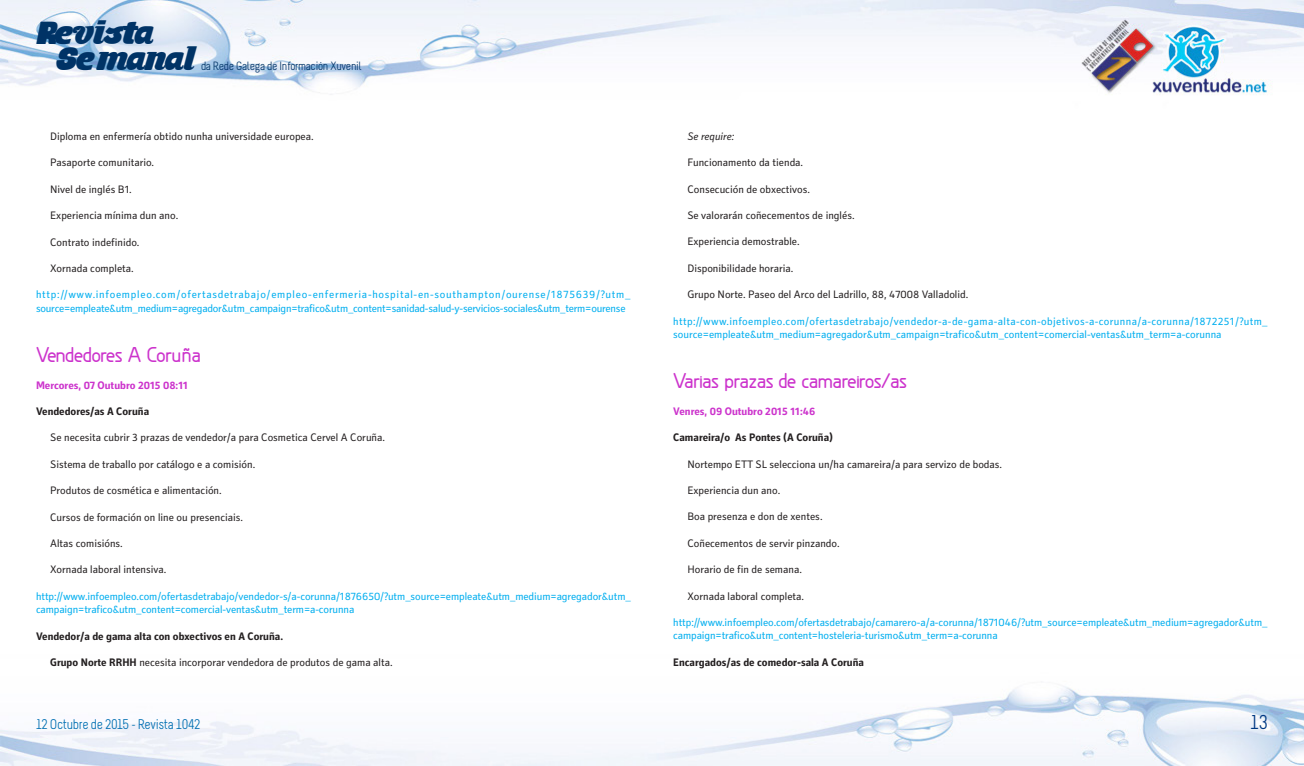
<style>
.page{position:relative;width:1304px;height:766px;background:#fff}
.page>*{position:absolute;margin:0;border:0;box-sizing:border-box;transform-origin:0 0}
.t1{font:33px/26px "Musa Ornata";letter-spacing:-.01em;color:#036}
.t2{font:700 20px "Greyscale Basic";letter-spacing:-.04em;color:#c3c}
.t3{font:20px "Melbourne";color:#003882}
.t4{font:14px "Melbourne";letter-spacing:-.025em;color:#006fb2}
.t5{font:12px "Melbourne";letter-spacing:-.025em;color:#036}
.t6{font:11px "Secca Std Demo";color:#231f20}
.t7{font:11px/13.2px "Secca Std Demo";letter-spacing:-.005em;color:#00aeef}
.t8{font:11px/13.2px "Secca Std Demo";letter-spacing:.02em;color:#00aeef}
.t9{font:700 11px "Secca Std Demo";color:#231f20}
.t10{font:700 11px "Secca Std Demo";color:#c3c}
.t11{font:italic 11px "Secca Std Demo";color:#231f20}
.s1{font-weight:700}
</style>
<div class="page">
<img style="left:0;top:0;width:1304px;height:765px">
<h1 class="t1" style="left:55px;top:19px;width:142px;text-indent:-19px">Revista<br>Semanal</h1>
<p class="t5" style="left:201px;top:59px;width:162px">da Rede Galega de Información Xuvenil</p>
<p class="t6" style="left:50px;top:130px;width:265px">Diploma en enfermería obtido nunha universidade europea.</p>
<p class="t6" style="left:50px;top:156px;width:105px">Pasaporte comunitario.</p>
<p class="t6" style="left:50px;top:183px;width:83px">Nivel de inglés B1.</p>
<p class="t6" style="left:50px;top:209px;width:130px">Experiencia mínima dun ano.</p>
<p class="t6" style="left:50px;top:236px;width:91px">Contrato indefinido.</p>
<p class="t6" style="left:50px;top:262px;width:85px">Xornada completa.</p>
<p class="t7" style="left:36px;top:288px;width:596px">http://www.infoempleo.com/ofertasdetrabajo/empleo-enfermeria-hospital-en-southampton/ourense/1875639/?utm_ source=empleate&amp;utm_medium=agregador&amp;utm_campaign=trafico&amp;utm_content=sanidad-salud-y-servicios-sociales&amp;utm_term=ourense</p>
<h2 class="t2" style="left:36px;top:342px;width:167px">Vendedores A Coruña</h2>
<p class="t10" style="left:36px;top:378px;width:154px">Mercores, 07 Outubro 2015 08:11</p>
<p class="t9" style="left:36px;top:405px;width:115px">Vendedores/as A Coruña</p>
<p class="t6" style="left:50px;top:431px;width:336px">Se necesita cubrir 3 prazas de vendedor/a para Cosmetica Cervel A Coruña.</p>
<p class="t6" style="left:50px;top:458px;width:207px">Sistema de traballo por catálogo e a comisión.</p>
<p class="t6" style="left:50px;top:484px;width:173px">Produtos de cosmética e alimentación.</p>
<p class="t6" style="left:50px;top:510px;width:194px">Cursos de formación on line ou presenciais.</p>
<p class="t6" style="left:50px;top:537px;width:74px">Altas comisións.</p>
<p class="t6" style="left:50px;top:563px;width:118px">Xornada laboral intensiva.</p>
<p class="t7" style="left:36px;top:590px;width:596px">http://www.infoempleo.com/ofertasdetrabajo/vendedor-s/a-corunna/1876650/?utm_source=empleate&amp;utm_medium=agregador&amp;utm_ campaign=trafico&amp;utm_content=comercial-ventas&amp;utm_term=a-corunna</p>
<p class="t9" style="left:36px;top:629px;width:249px">Vendedor/a de gama alta con obxectivos en A Coruña.</p>
<p class="t6" style="left:50px;top:656px;width:344px"><span class="s1">Grupo Norte RRHH</span> necesita incorporar vendedora de produtos de gama alta.</p>
<p class="t11" style="left:687px;top:130px;width:48px">Se require:</p>
<p class="t6" style="left:687px;top:156px;width:117px">Funcionamento da tienda.</p>
<p class="t6" style="left:687px;top:183px;width:124px">Consecución de obxectivos.</p>
<p class="t6" style="left:687px;top:209px;width:169px">Se valorarán coñecementos de inglés.</p>
<p class="t6" style="left:687px;top:235px;width:114px">Experiencia demostrable.</p>
<p class="t6" style="left:687px;top:262px;width:107px">Disponibilidade horaria.</p>
<p class="t6" style="left:687px;top:288px;width:282px">Grupo Norte. Paseo del Arco del Ladrillo, 88, 47008 Valladolid.</p>
<p class="t8" style="left:673px;top:315px;width:596px">http://www.infoempleo.com/ofertasdetrabajo/vendedor-a-de-gama-alta-con-objetivos-a-corunna/a-corunna/1872251/?utm_ source=empleate&amp;utm_medium=agregador&amp;utm_campaign=trafico&amp;utm_content=comercial-ventas&amp;utm_term=a-corunna</p>
<h2 class="t2" style="left:673px;top:368px;width:235px">Varias prazas de camareiros/as</h2>
<p class="t10" style="left:673px;top:405px;width:144px">Venres, 09 Outubro 2015 11:46</p>
<p class="t9" style="left:673px;top:431px;width:161px">Camareira/o As Pontes (A Coruña)</p>
<p class="t6" style="left:687px;top:457px;width:316px">Nortempo ETT SL selecciona un/ha camareira/a para servizo de bodas.</p>
<p class="t6" style="left:687px;top:484px;width:94px">Experiencia dun ano.</p>
<p class="t6" style="left:687px;top:510px;width:137px">Boa presenza e don de xentes.</p>
<p class="t6" style="left:687px;top:537px;width:154px">Coñecementos de servir pinzando.</p>
<p class="t6" style="left:687px;top:563px;width:116px">Horario de fin de semana.</p>
<p class="t6" style="left:687px;top:589px;width:118px">Xornada laboral completa.</p>
<p class="t7" style="left:673px;top:616px;width:596px">http://www.infoempleo.com/ofertasdetrabajo/camarero-a/a-corunna/1871046/?utm_source=empleate&amp;utm_medium=agregador&amp;utm_ campaign=trafico&amp;utm_content=hosteleria-turismo&amp;utm_term=a-corunna</p>
<p class="t9" style="left:673px;top:655px;width:192px">Encargados/as de comedor-sala A Coruña</p>
<p class="t4" style="left:36px;top:717px;width:166px">12 Octubre de 2015 - Revista 1042</p>
<h2 class="t3" style="left:1250px;top:711px;width:19px">13</h2>
</div>
